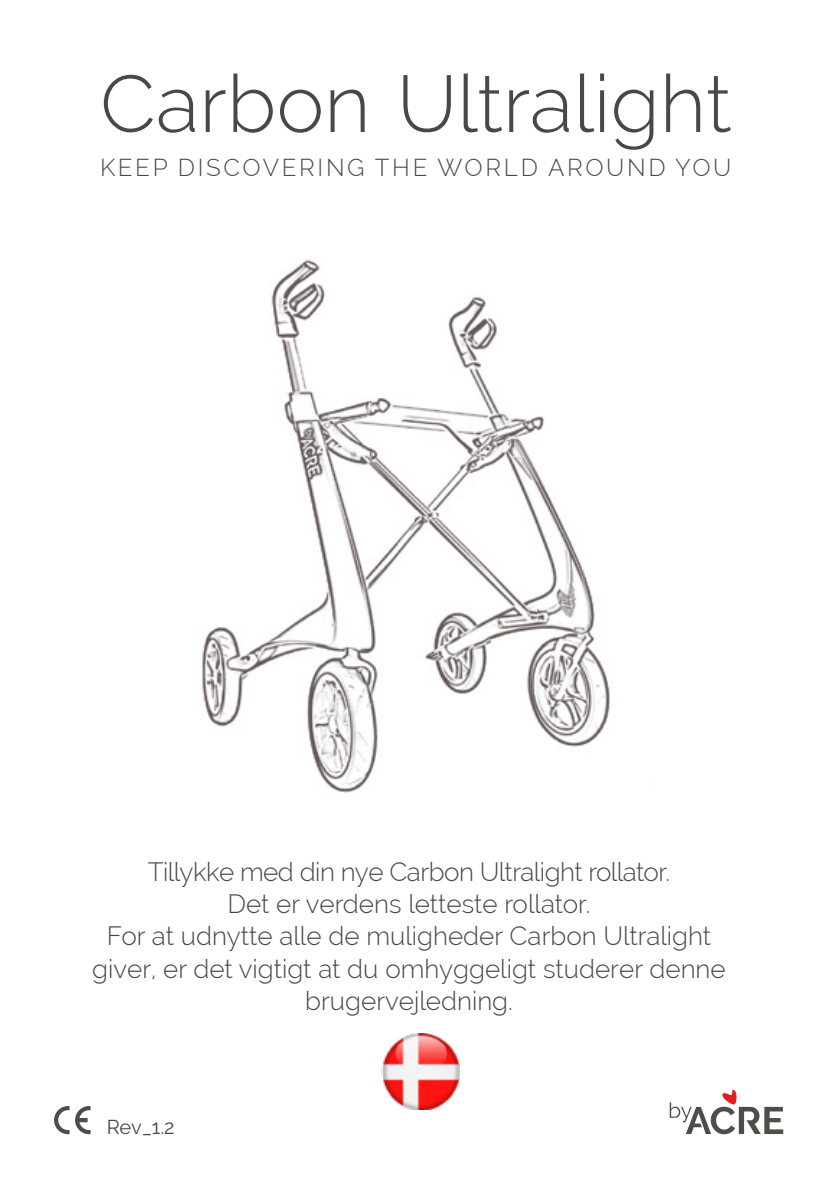
<style>
.page{position:relative;width:840px;height:1191px;background:#fff}
.page>*{position:absolute;margin:0;border:0;box-sizing:border-box;transform-origin:0 0}
.t1{font:300 80px "Raleway";letter-spacing:.005em;color:#494848}
.t2{font:300 26px/32px "Raleway";color:#494848;text-align:center}
.t3{font:300 24px "Raleway";letter-spacing:.11em;color:#494848}
.t4{font:20px "Raleway";color:#494848}
</style>
<div class="page">
<svg style="left:669px;top:1089px;width:113px;height:45px"></svg>
<img style="left:202px;top:259px;width:408px;height:534px">
<svg style="left:54px;top:1106px;width:15px;height:28px"></svg>
<svg style="left:75px;top:1106px;width:15px;height:28px"></svg>
<img style="left:381px;top:1033px;width:79px;height:76px">
<h1 class="t1" style="left:100px;top:57px;width:632px">Carbon Ultralight</h1>
<p class="t3" style="left:100px;top:154px;width:632px">KEEP DISCOVERING THE WORLD AROUND YOU</p>
<p class="t2" style="left:92px;top:856px;width:634px">Tillykke med din nye Carbon Ultralight rollator.<br>Det er verdens letteste rollator.<br>For at udnytte alle de muligheder Carbon Ultralight giver, er det vigtigt at du omhyggeligt studerer denne brugervejledning.</p>
<p class="t4" style="left:107px;top:1115px;width:69px">Rev_1.2</p>
</div>
